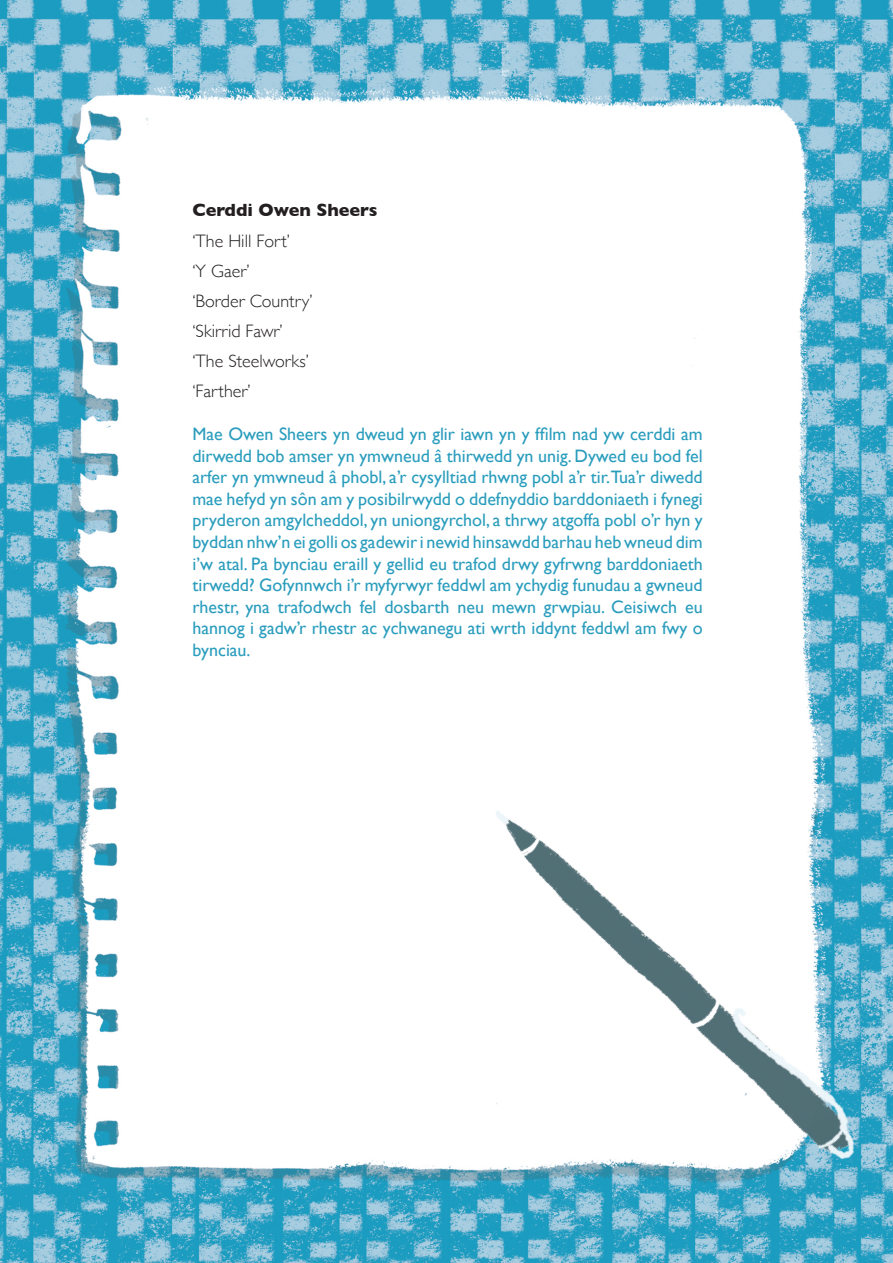
<style>
.page{position:relative;width:893px;height:1263px;background:#fff}
.page>*{position:absolute;margin:0;border:0;box-sizing:border-box;transform-origin:0 0}
.t1{font:18px/21.6px "Gill Sans";color:#2a9dbd;text-align:justify}
.t2{font:300 18px/30.2px "Gill Sans";color:#231f20}
.t3{font:700 18px "Gill Sans";color:#231f20}
</style>
<div class="page">
<img style="left:0;top:0;width:893px;height:1263px">
<img style="left:68px;top:347px;width:825px;height:916px">
<p class="t3" style="left:192px;top:196px;width:186px">Cerddi Owen Sheers</p>
<p class="t2" style="left:192px;top:225px;width:122px">‘The Hill Fort’<br>‘Y Gaer’<br>‘Border Country’ ‘Skirrid Fawr’ ‘The Steelworks’ ‘Farther’</p>
<p class="t1" style="left:192px;top:423px;width:512px">Mae Owen Sheers yn dweud yn glir iawn yn y ffilm nad yw cerddi am dirwedd bob amser yn ymwneud â thirwedd yn unig. Dywed eu bod fel arfer yn ymwneud â phobl, a’r cysylltiad rhwng pobl a’r tir.Tua’r diwedd mae hefyd yn sôn am y posibilrwydd o ddefnyddio barddoniaeth i fynegi pryderon amgylcheddol, yn uniongyrchol, a thrwy atgoffa pobl o’r hyn y byddan nhw’n ei golli os gadewir i newid hinsawdd barhau heb wneud dim i’w atal. Pa bynciau eraill y gellid eu trafod drwy gyfrwng barddoniaeth tirwedd? Gofynnwch i’r myfyrwyr feddwl am ychydig funudau a gwneud rhestr, yna trafodwch fel dosbarth neu mewn grwpiau. Ceisiwch eu hannog i gadw’r rhestr ac ychwanegu ati wrth iddynt feddwl am fwy o bynciau.</p>
</div>
